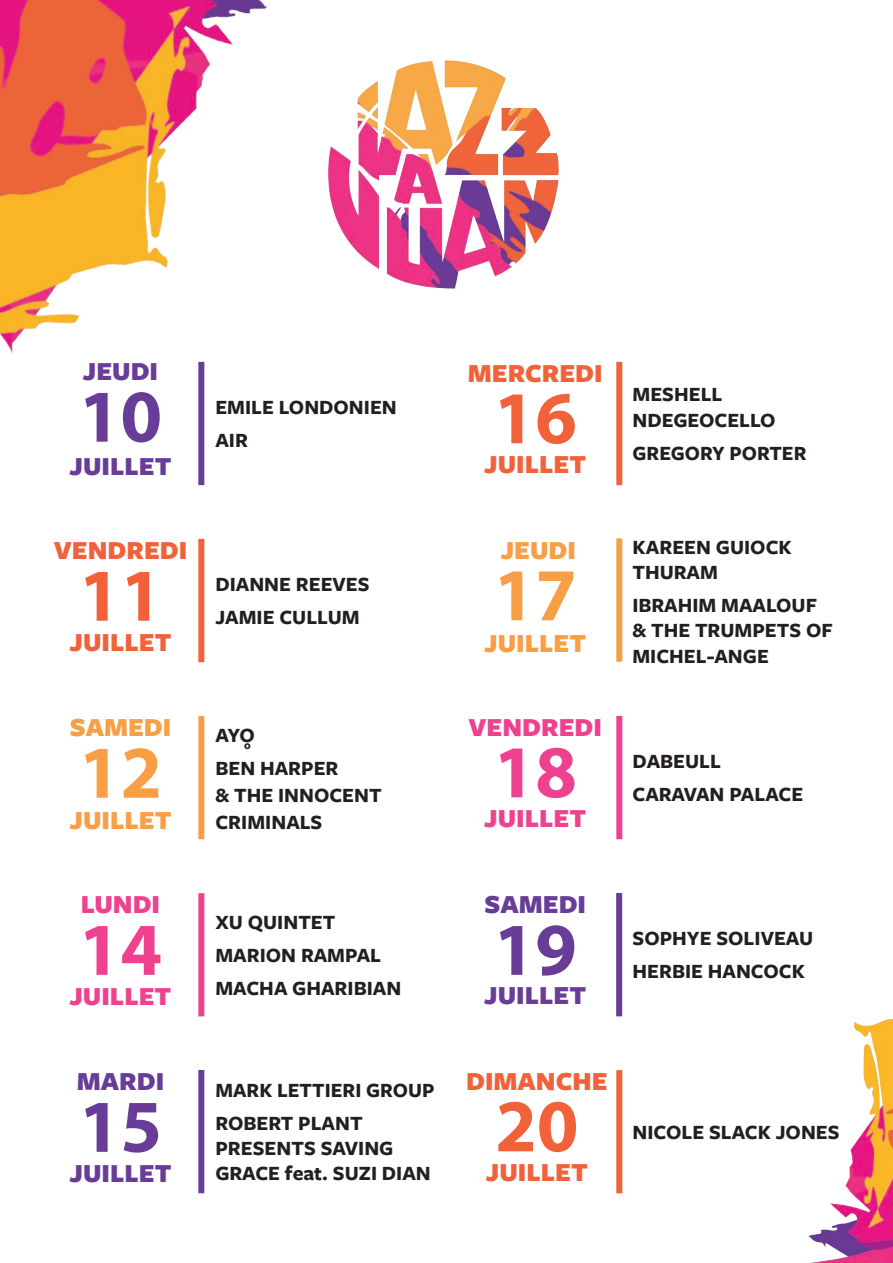
<style>
.page{position:relative;width:893px;height:1263px;background:#fff}
.page>*{position:absolute;margin:0;border:0;box-sizing:border-box;transform-origin:0 0}
.t1{font:700 75px "Myriad Hebrew";color:#f1623a}
.t2{font:700 75px "Myriad Hebrew";color:#673d97}
.t3{font:700 75px "Myriad Hebrew";color:#f89e44}
.t4{font:700 75px "Myriad Hebrew";color:#ee418f}
.t5{font:900 27px "Freight Sans Pro";color:#f1623a}
.t6{font:900 27px "Freight Sans Pro";color:#673d97}
.t7{font:900 27px "Freight Sans Pro";color:#ee418f}
.t8{font:900 27px "Freight Sans Pro";color:#f89e44}
.t9{font:700 21px/33px "Freight Sans Pro";color:#231f20}
.t10{font:700 12px "Freight Sans Pro";color:#231f20}
</style>
<div class="page">
<img style="left:0;top:0;width:267px;height:553px">
<img style="left:328px;top:60px;width:231px;height:229px">
<div style="left:198px;top:362px;width:6px;height:123px;background:#673d97"></div>
<div style="left:198px;top:539px;width:6px;height:123px;background:#f1623a"></div>
<div style="left:198px;top:716px;width:6px;height:123px;background:#f89e44"></div>
<div style="left:198px;top:893px;width:6px;height:123px;background:#ee418f"></div>
<div style="left:198px;top:1070px;width:6px;height:123px;background:#673d97"></div>
<div style="left:616px;top:893px;width:6px;height:123px;background:#673d97"></div>
<div style="left:616px;top:362px;width:6px;height:123px;background:#f1623a"></div>
<div style="left:616px;top:538px;width:6px;height:124px;background:#f89e44"></div>
<div style="left:616px;top:716px;width:6px;height:123px;background:#ee418f"></div>
<div style="left:616px;top:1070px;width:6px;height:123px;background:#f1623a"></div>
<img style="left:808px;top:1018px;width:85px;height:245px">
<p class="t6" style="left:83px;top:352px;width:77px">JEUDI</p>
<h1 class="t2" style="left:79px;top:374px;width:85px">10</h1>
<p class="t6" style="left:70px;top:447px;width:103px">JUILLET</p>
<p class="t5" style="left:54px;top:532px;width:135px">VENDREDI</p>
<h1 class="t1" style="left:79px;top:553px;width:85px">11</h1>
<p class="t5" style="left:70px;top:623px;width:103px">JUILLET</p>
<p class="t8" style="left:70px;top:709px;width:103px">SAMEDI</p>
<h1 class="t3" style="left:79px;top:730px;width:85px">12</h1>
<p class="t8" style="left:70px;top:801px;width:103px">JUILLET</p>
<p class="t7" style="left:81px;top:886px;width:81px">LUNDI</p>
<h1 class="t4" style="left:79px;top:907px;width:85px">14</h1>
<p class="t7" style="left:69px;top:977px;width:103px">JUILLET</p>
<p class="t6" style="left:77px;top:1063px;width:89px">MARDI</p>
<h1 class="t2" style="left:79px;top:1084px;width:85px">15</h1>
<p class="t6" style="left:70px;top:1154px;width:103px">JUILLET</p>
<p class="t9" style="left:215px;top:390px;width:183px">EMILE LONDONIEN<br>AIR</p>
<p class="t9" style="left:215px;top:567px;width:156px">DIANNE REEVES<br>JAMIE CULLUM</p>
<p class="t9" style="left:215px;top:718px;width:125px">AYO<br>BEN HARPER</p>
<p class="t9" style="left:215px;top:781px;width:168px;line-height:27px">&amp; THE INNOCENT<br>CRIMINALS</p>
<p class="t10" style="left:244px;top:737px;width:8px">o</p>
<p class="t9" style="left:215px;top:905px;width:187px">XU QUINTET<br>MARION RAMPAL<br>MACHA GHARIBIAN</p>
<p class="t9" style="left:215px;top:1072px;width:220px">MARK LETTIERI GROUP<br>ROBERT PLANT</p>
<p class="t9" style="left:215px;top:1134px;width:217px;line-height:25.2px">PRESENTS SAVING<br>GRACE feat. SUZI DIAN</p>
<p class="t5" style="left:468px;top:354px;width:136px">MERCREDI</p>
<h1 class="t1" style="left:494px;top:376px;width:85px">16</h1>
<p class="t5" style="left:484px;top:446px;width:103px">JUILLET</p>
<p class="t8" style="left:501px;top:531px;width:77px">JEUDI</p>
<h1 class="t3" style="left:494px;top:553px;width:85px">17</h1>
<p class="t8" style="left:484px;top:624px;width:103px">JUILLET</p>
<p class="t7" style="left:468px;top:708px;width:135px">VENDREDI</p>
<h1 class="t4" style="left:494px;top:730px;width:85px">18</h1>
<p class="t7" style="left:484px;top:800px;width:103px">JUILLET</p>
<p class="t9" style="left:632px;top:381px;width:145px;line-height:25.2px">MESHELL<br>NDEGEOCELLO</p>
<p class="t9" style="left:632px;top:435px;width:176px">GREGORY PORTER</p>
<p class="t9" style="left:632px;top:533px;width:161px;line-height:25.2px">KAREEN GUIOCK<br>THURAM</p>
<p class="t9" style="left:632px;top:591px;width:202px;line-height:25.5px">IBRAHIM MAALOUF &amp; THE TRUMPETS OF<br>MICHEL-ANGE</p>
<p class="t9" style="left:632px;top:744px;width:172px">DABEULL<br>CARAVAN PALACE</p>
<p class="t6" style="left:484px;top:886px;width:103px">SAMEDI</p>
<h1 class="t2" style="left:494px;top:907px;width:85px">19</h1>
<p class="t6" style="left:484px;top:977px;width:103px">JUILLET</p>
<p class="t9" style="left:632px;top:920px;width:182px">SOPHYE SOLIVEAU<br>HERBIE HANCOCK</p>
<p class="t5" style="left:466px;top:1062px;width:143px">DIMANCHE</p>
<h1 class="t1" style="left:495px;top:1084px;width:85px">20</h1>
<p class="t5" style="left:486px;top:1154px;width:103px">JUILLET</p>
<p class="t9" style="left:632px;top:1114px;width:209px">NICOLE SLACK JONES</p>
</div>
